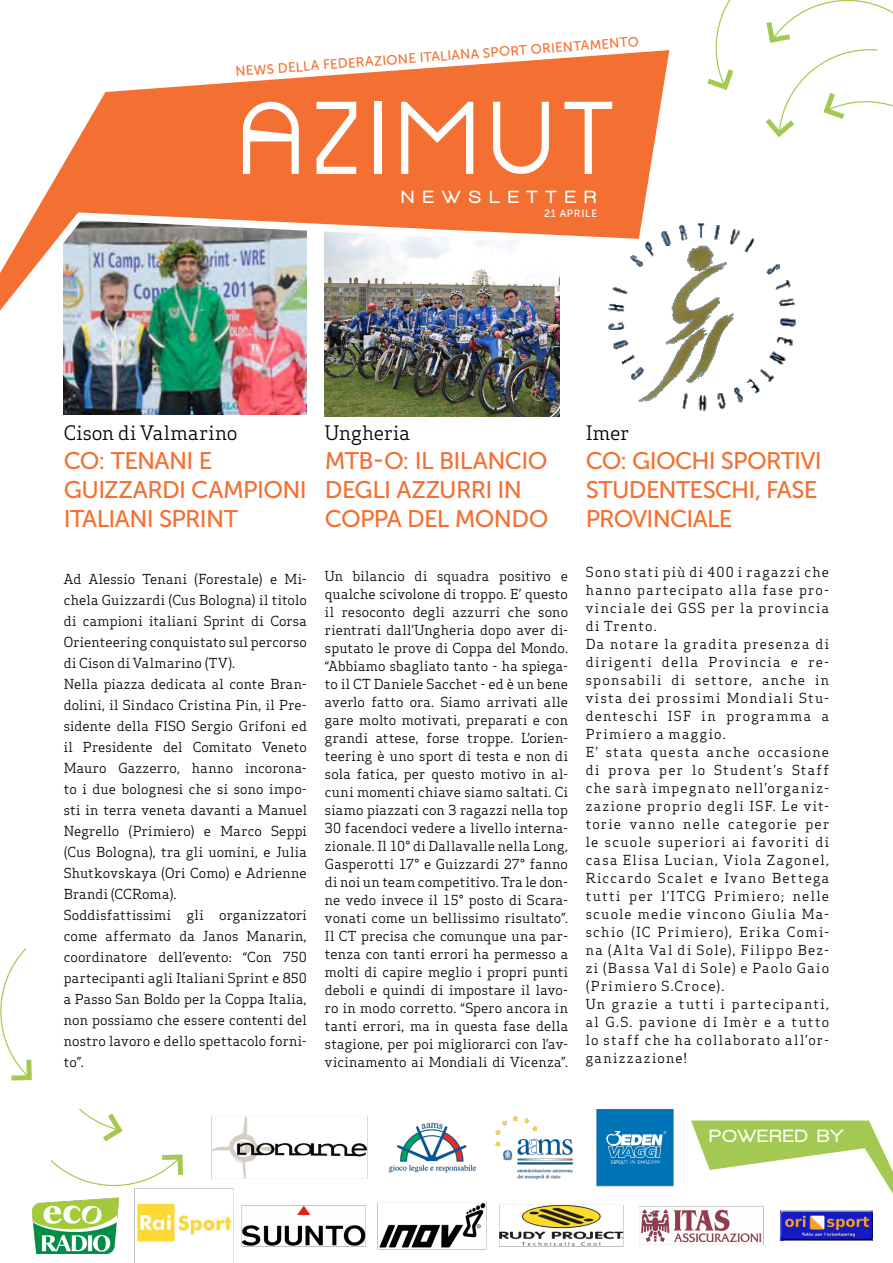
<style>
.page{position:relative;width:893px;height:1263px;background:#fff}
.page>*{position:absolute;margin:0;border:0;box-sizing:border-box;transform-origin:0 0}
.t1{font:24px/28.8px "Museo Sans 500";letter-spacing:-.03em;color:#f37032}
.t2{font:19.5px "Apex Serif";letter-spacing:.005em;color:#000}
.t3{font:900 18.15px "Walkway";letter-spacing:.5em;color:#fff}
.t4{font:900 18.15px "Walkway";letter-spacing:.1em;color:#fff}
.t5{font:13.5px/18px "Apex Serif";letter-spacing:.04em;color:#000;text-align:justify}
.t6{font:13.5px/18px "Apex Serif";letter-spacing:.09em;color:#000}
.t7{font:13.5px/21px "Apex Serif";letter-spacing:.01em;color:#000}
.t8{font:13.5px "Museo Sans 500";color:#f37032}
.t9{font:10.5px "Museo Sans 500";letter-spacing:.065em;color:#fff}
</style>
<div class="page">
<svg style="left:0;top:948px;width:32px;height:133px"></svg>
<img style="left:64px;top:408px;width:243px;height:7px">
<img style="left:325px;top:408px;width:234px;height:9px">
<img style="left:682px;top:223px;width:114px;height:188px">
<svg style="left:872px;top:1127px;width:21px;height:67px"></svg>
<img style="left:0;top:50px;width:682px;height:358px">
<svg style="left:243px;top:102px;width:56px;height:72px"></svg>
<svg style="left:317px;top:102px;width:39px;height:72px"></svg>
<div style="left:374px;top:102px;width:7px;height:72px;background:#fff"></div>
<svg style="left:401px;top:102px;width:72px;height:72px"></svg>
<svg style="left:493px;top:102px;width:56px;height:72px"></svg>
<svg style="left:564px;top:102px;width:48px;height:72px"></svg>
<svg style="left:707px;top:0;width:186px;height:138px"></svg>
<img style="left:32px;top:1109px;width:840px;height:154px">
<p class="t8" style="left:235px;top:63px;width:406px;rotate:-4deg">NEWS DELLA FEDERAZIONE ITALIANA SPORT ORIENTAMENTO</p>
<h3 class="t3" style="left:402px;top:187px;width:196px">NEWSLETTER</h3>
<p class="t9" style="left:544px;top:208px;width:55px">21 APRILE</p>
<h2 class="t2" style="left:64px;top:421px;width:175px">Cison di Valmarino</h2>
<h1 class="t1" style="left:64px;top:446px;width:245px">CO: TENANI E<br>GUIZZARDI CAMPIONI<br>ITALIANI SPRINT</h1>
<p class="t7" style="left:64px;top:568px;width:245px">Ad Alessio Tenani (Forestale) e Mi&shy;chela Guizzardi (Cus Bologna) il titolo di campioni italiani Sprint di Corsa Orienteering conquistato sul percorso di Cison di Valmarino (TV).<br>Nella piazza dedicata al conte Bran&shy;dolini, il Sindaco Cristina Pin, il Pre&shy;sidente della FISO Sergio Grifoni ed il Presidente del Comitato Veneto Mauro Gazzerro, hanno incorona&shy;to i due bolognesi che si sono impo&shy;sti in terra veneta davanti a Manuel Negrello (Primiero) e Marco Seppi (Cus Bologna), tra gli uomini, e Julia Shutkovskaya (Ori Como) e Adrienne Brandi (CCRoma).<br>Soddisfattissimi gli organizzatori come affermato da Janos Manarin, coordinatore dell’evento: “Con 750 partecipanti agli Italiani Sprint e 850 a Passo San Boldo per la Coppa Italia, non possiamo che essere contenti del nostro lavoro e dello spettacolo forni&shy;to”.</p>
<h2 class="t2" style="left:325px;top:421px;width:87px">Ungheria</h2>
<h1 class="t1" style="left:325px;top:446px;width:225px">MTB-O: IL BILANCIO<br>DEGLI AZZURRI IN<br>COPPA DEL MONDO</h1>
<p class="t5" style="left:325px;top:567px;width:245px">Un bilancio di squadra positivo e qualche scivolone di troppo. E’ questo il resoconto degli azzurri che sono rientrati dall’Ungheria dopo aver di&shy;sputato le prove di Coppa del Mondo. “Abbiamo sbagliato tanto - ha spiega&shy;to il CT Daniele Sacchet - ed è un bene averlo fatto ora. Siamo arrivati alle gare molto motivati, preparati e con grandi attese, forse troppe. L’orien&shy;teering è uno sport di testa e non di sola fatica, per questo motivo in al&shy;cuni momenti chiave siamo saltati. Ci siamo piazzati con 3 ragazzi nella top 30 facendoci vedere a livello interna&shy;zionale. Il 10° di Dallavalle nella Long, Gasperotti 17° e Guizzardi 27° fanno di noi un team competitivo. Tra le don&shy;ne vedo invece il 15° posto di Scara&shy;vonati come un bellissimo risultato”.<br>Il CT precisa che comunque una par&shy;tenza con tanti errori ha permesso a molti di capire meglio i propri punti deboli e quindi di impostare il lavo&shy;ro in modo corretto. “Spero ancora in tanti errori, ma in questa fase della stagione, per poi migliorarci con l’av&shy;vicinamento ai Mondiali di Vicenza”.</p>
<h2 class="t2" style="left:586px;top:421px;width:45px">Imer</h2>
<h1 class="t1" style="left:586px;top:446px;width:238px">CO: GIOCHI SPORTIVI<br>STUDENTESCHI, FASE<br>PROVINCIALE</h1>
<p class="t6" style="left:586px;top:563px;width:245px">Sono stati più di 400 i ragazzi che hanno partecipato alla fase pro&shy;vinciale dei GSS per la provincia di Trento.<br>Da notare la gradita presenza di dirigenti della Provincia e re&shy;sponsabili di settore, anche in vista dei prossimi Mondiali Stu&shy;denteschi ISF in programma a<br>Primiero a maggio.<br>E’ stata questa anche occasione di prova per lo Student’s Staff che sarà impegnato nell’organiz&shy;zazione proprio degli ISF. Le vit&shy;torie vanno nelle categorie per le scuole superiori ai favoriti di casa Elisa Lucian, Viola Zagonel,<br>Riccardo Scalet e Ivano Bettega tutti per l’ITCG Primiero; nelle scuole medie vincono Giulia Ma&shy;schio (IC Primiero), Erika Comi&shy;na (Alta Val di Sole), Filippo Bez&shy;zi (Bassa Val di Sole) e Paolo Gaio (Primiero S.Croce).<br>Un grazie a tutti i partecipanti, al G.S. pavione di Imèr e a tutto lo staff che ha collaborato all’or&shy;ganizzazione!</p>
<h3 class="t4" style="left:710px;top:1126px;width:134px">POWERED BY</h3>
</div>
